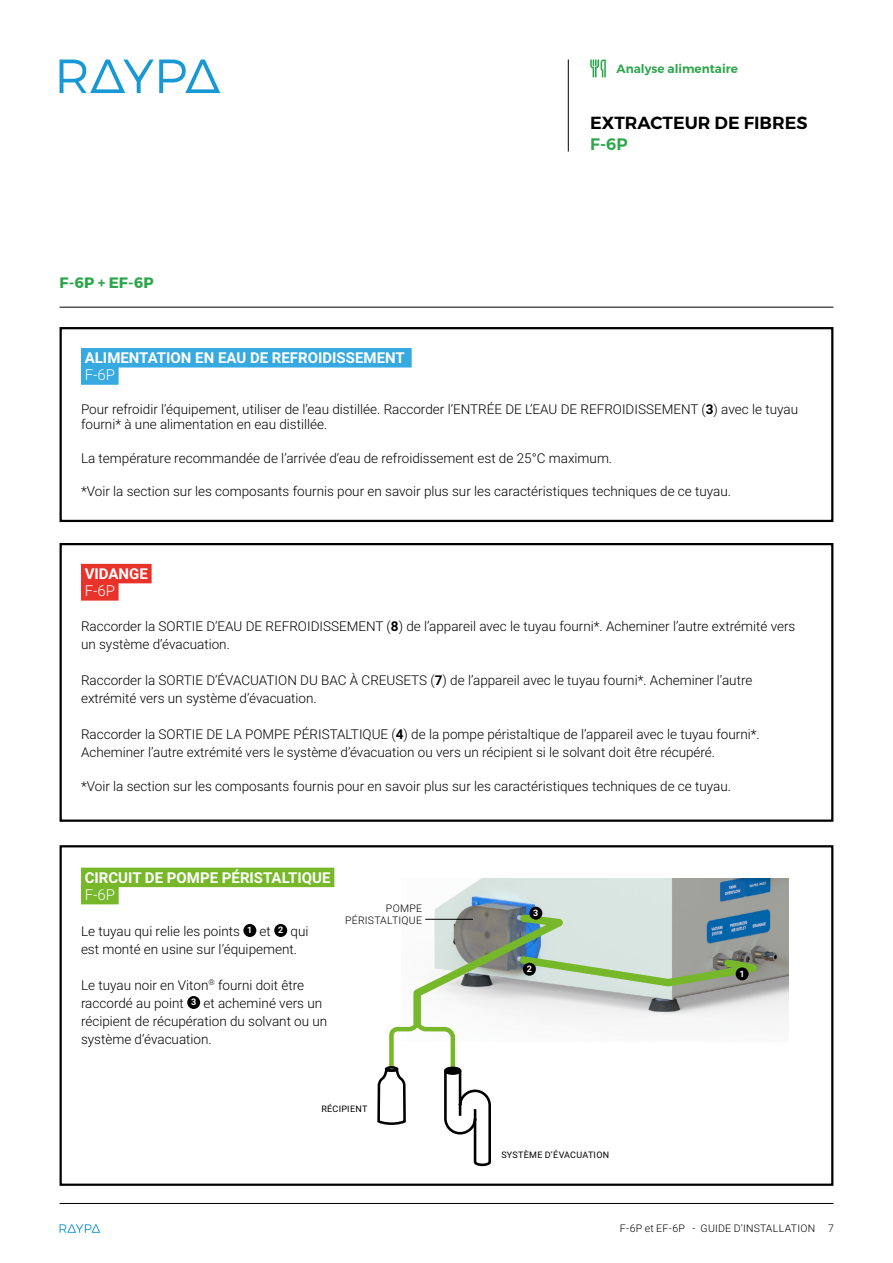
<style>
.page{position:relative;width:893px;height:1263px;background:#fff}
.page>*{position:absolute;margin:0;border:0;box-sizing:border-box;transform-origin:0 0}
.t1{font:600 17.4px "Montserrat";color:#000}
.t2{font:600 16.5px "Montserrat";color:#2da64b}
.t3{font:700 15px "Roboto";color:#fff}
.t4{font:300 15px "Roboto";color:#fff}
.t5{font:700 15px "Montserrat";color:#2da64b}
.t6{font:300 13.5px/18px "Roboto";color:#000}
.t7{font:600 12px "Montserrat";color:#2da64b}
.t8{font:300 10.5px/12.6px "Roboto";letter-spacing:.02em;color:#000;text-align:right}
.t9{font:9px "Roboto";letter-spacing:.03em;color:#000}
.t10{font:700 9px "Roboto";color:#fff}
.s1{font-weight:700}
</style>
<div class="page">
<hr style="left:568px;top:60px;width:1px;height:92px;background:#000">
<hr style="left:60px;top:307px;width:773px;height:1px;background:#000">
<svg style="left:590px;top:60px;width:16px;height:17px"></svg>
<svg style="left:60px;top:60px;width:160px;height:33px"></svg>
<svg style="left:60px;top:1224px;width:40px;height:9px"></svg>
<hr style="left:60px;top:1203px;width:773px;height:1px;background:#000">
<div style="left:60px;top:327px;width:773px;height:195px;border:2px solid #000"></div>
<div style="left:60px;top:845px;width:773px;height:341px;border:2px solid #000"></div>
<div style="left:81px;top:348px;width:331px;height:19px;background:#36a9e1"></div>
<div style="left:81px;top:365px;width:38px;height:20px;background:#36a9e1"></div>
<div style="left:81px;top:564px;width:71px;height:19px;background:#e7332a"></div>
<div style="left:81px;top:581px;width:38px;height:20px;background:#e7332a"></div>
<div style="left:81px;top:868px;width:253px;height:19px;background:#76b82a"></div>
<div style="left:81px;top:885px;width:38px;height:19px;background:#76b82a"></div>
<div style="left:243px;top:924px;width:13px;height:13px;background:#000;border-radius:50%"></div>
<div style="left:274px;top:924px;width:13px;height:13px;background:#000;border-radius:50%"></div>
<div style="left:187px;top:996px;width:13px;height:13px;background:#000;border-radius:50%"></div>
<svg style="left:376px;top:519px;width:418px;height:648px"></svg>
<div style="left:736px;top:967px;width:13px;height:13px;background:#000;border-radius:50%"></div>
<div style="left:523px;top:963px;width:13px;height:13px;background:#000;border-radius:50%"></div>
<div style="left:529px;top:907px;width:13px;height:13px;background:#000;border-radius:50%"></div>
<p class="t7" style="left:617px;top:59px;width:123px">Analyse alimentaire</p>
<p class="t5" style="left:60px;top:271px;width:96px">F-6P + EF-6P</p>
<p class="t1" style="left:590px;top:109px;width:219px">EXTRACTEUR DE FIBRES</p>
<p class="t2" style="left:590px;top:131px;width:39px">F-6P</p>
<p class="t3" style="left:85px;top:347px;width:321px">ALIMENTATION EN EAU DE REFROIDISSEMENT</p>
<p class="t4" style="left:85px;top:364px;width:32px">F-6P</p>
<p class="t6" style="left:81px;top:401px;width:718px;line-height:15.5px">Pour refroidir l’équipement, utiliser de l’eau distillée. Raccorder l’ENTRÉE DE L’EAU DE REFROIDISSEMENT (<span class="s1">3</span>) avec le tuyau fourni* à une alimentation en eau distillée.</p>
<p class="t6" style="left:81px;top:449px;width:533px">La température recommandée de l’arrivée d’eau de refroidissement est de 25°C maximum.</p>
<p class="t6" style="left:81px;top:482px;width:652px">*Voir la section sur les composants fournis pour en savoir plus sur les caractéristiques techniques de ce tuyau.</p>
<p class="t3" style="left:85px;top:563px;width:65px">VIDANGE</p>
<p class="t4" style="left:85px;top:580px;width:32px">F-6P</p>
<p class="t6" style="left:81px;top:617px;width:716px">Raccorder la SORTIE D’EAU DE REFROIDISSEMENT (<span class="s1">8</span>) de l’appareil avec le tuyau fourni*. Acheminer l’autre extrémité vers un système d’évacuation.</p>
<p class="t6" style="left:81px;top:671px;width:673px">Raccorder la SORTIE D’ÉVACUATION DU BAC À CREUSETS (<span class="s1">7</span>) de l’appareil avec le tuyau fourni*. Acheminer l’autre extrémité vers un système d’évacuation.</p>
<p class="t6" style="left:81px;top:725px;width:680px">Raccorder la SORTIE DE LA POMPE PÉRISTALTIQUE (<span class="s1">4</span>) de la pompe péristaltique de l’appareil avec le tuyau fourni*.<br>Acheminer l’autre extrémité vers le système d’évacuation ou vers un récipient si le solvant doit être récupéré.</p>
<p class="t6" style="left:81px;top:777px;width:652px">*Voir la section sur les composants fournis pour en savoir plus sur les caractéristiques techniques de ce tuyau.</p>
<p class="t3" style="left:85px;top:867px;width:247px">CIRCUIT DE POMPE PÉRISTALTIQUE</p>
<p class="t4" style="left:85px;top:884px;width:32px">F-6P</p>
<p class="t6" style="left:81px;top:921px;width:229px">Le tuyau qui relie les points <sup>1</sup> et <sup>2</sup> qui est monté en usine sur l’équipement.</p>
<p class="t6" style="left:81px;top:975px;width:248px">Le tuyau noir en Viton<sup>®</sup> fourni doit être raccordé au point <sup>3</sup> et acheminé vers un récipient de récupération du solvant ou un système d’évacuation.</p>
<p class="t8" style="left:345px;top:901px;width:78px">POMPE<br>PÉRISTALTIQUE</p>
<p class="t9" style="left:321px;top:1103px;width:48px">RÉCIPIENT</p>
<p class="t10" style="left:533px;top:906px;width:7px">3</p>
<p class="t10" style="left:527px;top:962px;width:7px">2</p>
<p class="t10" style="left:739px;top:967px;width:7px">1</p>
<p class="t9" style="left:501px;top:1148px;width:109px">SYSTÈME D’ÉVACUATION</p>
<p class="t8" style="left:620px;top:1222px;width:215px">F-6P et EF-6P - GUIDE D’INSTALLATION 7</p>
</div>
